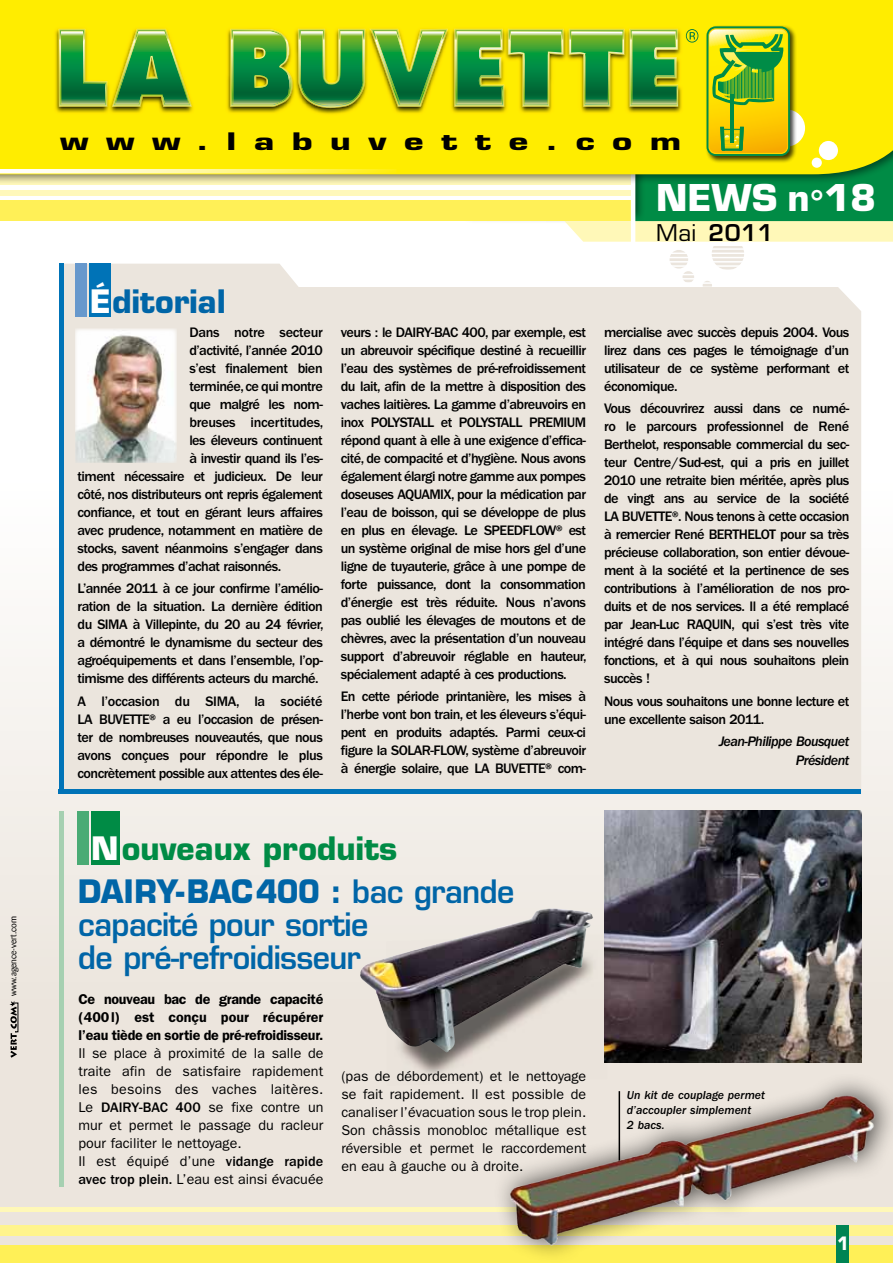
<style>
.page{position:relative;width:893px;height:1263px;background:#fff}
.page>*{position:absolute;margin:0;border:0;box-sizing:border-box;transform-origin:0 0}
.t1{font:700 36px "Eurostile";color:#fff}
.t2{font:700 31.5px/42.3px "Eurostile";color:#008b45}
.t3{font:600 31.5px/33px "Eurostile";letter-spacing:-.02em;color:#0065a7;scale:.96 1}
.t4{font:700 31.5px "Eurostile";color:#0065a7}
.t5{font:700 23.55px "Eurostile LT Std";letter-spacing:.515em;color:#000;scale:1.44 1}
.t6{font:600 22.5px "Eurostile";color:#000}
.t7{font:700 18px "Eurostile";color:#fff;scale:.85 1}
.t8{font:500 14.25px/18px "ITC Franklin Gothic Std";letter-spacing:-.04em;color:#000;text-align:justify}
.t9{font:14.25px/18px "ITC Franklin Gothic Std";color:#000}
.t10{font:600 14.25px/18px "ITC Franklin Gothic Std";letter-spacing:-.02em;color:#000;text-align:justify}
.t11{font:500 14.25px "ITC Franklin Gothic Std";letter-spacing:-.02em;color:#000}
.t12{font:14.25px/19.2px "ITC Franklin Gothic Std Med It";letter-spacing:-.04em;color:#000;text-align:right}
.t13{font:12px/15px "ITC Franklin Gothic Std Med It";color:#000}
.t14{font:9px "Barmeno";color:#000}
.s1{color:#fff}
.s2{font-weight:400}
.s3{color:#0065a7}
.s4{font-weight:600;color:#0065a7}
.s5{font-weight:500}
</style>
<div class="page">
<div style="left:0;top:396px;width:893px;height:867px;background:linear-gradient(to bottom,#fff,#e6ded4)"></div>
<div style="left:670px;top:250px;width:18px;height:19px;background:#ebe5dd;border-radius:50%"></div>
<div style="left:712px;top:238px;width:32px;height:32px;background:#ebe5dd;border-radius:50%"></div>
<div style="left:682px;top:271px;width:12px;height:12px;background:#ebe5dd;border-radius:50%"></div>
<svg style="left:703px;top:281px;width:9px;height:9px"></svg>
<hr style="left:550px;top:248px;width:257px;height:2px;background:#fff">
<hr style="left:550px;top:253px;width:257px;height:1px;background:#fff">
<hr style="left:550px;top:257px;width:257px;height:1px;background:#fff">
<hr style="left:550px;top:261px;width:257px;height:2px;background:#fff">
<hr style="left:550px;top:265px;width:257px;height:2px;background:#fff">
<hr style="left:550px;top:274px;width:257px;height:1px;background:#fff">
<hr style="left:550px;top:278px;width:257px;height:2px;background:#fff">
<hr style="left:550px;top:282px;width:257px;height:2px;background:#fff">
<div style="left:613px;top:239px;width:280px;height:7px;background:#fff"></div>
<div style="left:634px;top:72px;width:259px;height:168px;background:#008b45"></div>
<div style="left:461px;top:148px;width:185px;height:76px;background:#000;opacity:.5"></div>
<div style="left:467px;top:153px;width:168px;height:60px;background:#fff"></div>
<svg style="left:564px;top:221px;width:329px;height:21px;background:#fef7ba"></svg>
<div style="left:341px;top:173px;width:263px;height:40px;background:#fff"></div>
<div style="left:0;top:200px;width:634px;height:21px;background:#fff057"></div>
<div style="left:0;top:190px;width:635px;height:5px;background:#fff8ba"></div>
<hr style="left:631px;top:165px;width:4px;height:94px;background:#fff">
<div style="left:0;top:0;width:893px;height:186px;background:#000;opacity:.5"></div>
<div style="left:0;top:0;width:893px;height:174px;background:#ffed00"></div>
<div style="left:768px;top:109px;width:37px;height:38px;background:#fff;border-radius:50%"></div>
<div style="left:819px;top:141px;width:19px;height:19px;background:#fff;border-radius:50%"></div>
<div style="left:812px;top:158px;width:10px;height:10px;background:#fff;border-radius:50%"></div>
<svg style="left:0;top:169px;width:396px;height:4px;background:#fff79a"></svg>
<hr style="left:240px;top:221px;width:306px;height:3px;background:#fff">
<div style="left:20px;top:7px;width:683px;height:162px;background:#ffed00"></div>
<img style="left:55px;top:28px;width:627px;height:86px">
<svg style="left:686px;top:29px;width:12px;height:14px"></svg>
<img style="left:298px;top:29px;width:67px;height:79px">
<img style="left:230px;top:29px;width:63px;height:78px">
<img style="left:112px;top:29px;width:80px;height:78px">
<svg style="left:59px;top:29px;width:48px;height:77px"></svg>
<svg style="left:113px;top:29px;width:78px;height:77px"></svg>
<svg style="left:231px;top:29px;width:62px;height:77px;background:#53a13d"></svg>
<svg style="left:299px;top:29px;width:379px;height:78px"></svg>
<div style="left:705px;top:25px;width:93px;height:138px;background:#000;opacity:.75"></div>
<svg style="left:706px;top:26px;width:84px;height:130px;background:#aabe20"></svg>
<hr style="left:773px;top:64px;width:1px;height:37px;background:#008c47">
<hr style="left:730px;top:94px;width:4px;height:49px;background:#008c47">
<div style="left:0;top:1246px;width:893px;height:17px;background:#fff057"></div>
<div style="left:0;top:1225px;width:893px;height:11px;background:#fff48c"></div>
<div style="left:0;top:1207px;width:893px;height:5px;background:#fff8b8"></div>
<div style="left:63px;top:287px;width:798px;height:502px;background:#ebe5dd"></div>
<svg style="left:63px;top:264px;width:261px;height:54px;background:#e7e4de"></svg>
<div style="left:89px;top:264px;width:22px;height:53px;background:#0073b7"></div>
<div style="left:76px;top:264px;width:11px;height:53px;background:#6798cc"></div>
<hr style="left:59px;top:264px;width:4px;height:530px;background:#0073b7">
<svg style="left:10px;top:1001px;width:8px;height:57px"></svg>
<div style="left:91px;top:811px;width:29px;height:54px;background:#008b45"></div>
<div style="left:77px;top:811px;width:11px;height:54px;background:#4aab75"></div>
<hr style="left:59px;top:811px;width:4px;height:376px;background:#a6d0b1">
<div style="left:59px;top:789px;width:802px;height:5px;background:#0073b7"></div>
<div style="left:489px;top:1070px;width:404px;height:193px;background:#000;opacity:.7"></div>
<img style="left:505px;top:1079px;width:383px;height:173px">
<img style="left:604px;top:811px;width:257px;height:251px">
<img style="left:386px;top:934px;width:221px;height:152px">
<img style="left:360px;top:908px;width:234px;height:144px">
<img style="left:75px;top:329px;width:102px;height:134px">
<p class="t14" style="left:8px;top:996px;width:81px;rotate:-90deg">www.agence-vert.com</p>
<h3 class="t5" style="left:60px;top:127px;width:433px">www.labuvette.com</h3>
<h2 class="t4" style="left:90px;top:282px;width:138px"><span class="s1">é</span>ditorial</h2>
<p class="t11" style="left:189px;top:324px;width:135px">Dans notre secteur</p>
<p class="t8" style="left:189px;top:342px;width:135px">d’activité, l’année 2010</p>
<p class="t8" style="left:189px;top:360px;width:135px">s’est finalement bien</p>
<p class="t8" style="left:189px;top:378px;width:135px">terminée, ce qui montre</p>
<p class="t8" style="left:189px;top:396px;width:135px">que malgré les nom-</p>
<p class="t11" style="left:189px;top:414px;width:136px">breuses incertitudes,</p>
<p class="t8" style="left:189px;top:432px;width:135px">les éleveurs continuent</p>
<p class="t8" style="left:189px;top:450px;width:135px">à investir quand ils l’es-</p>
<p class="t8" style="left:78px;top:468px;width:247px">timent nécessaire et judicieux. De leur</p>
<p class="t8" style="left:78px;top:486px;width:247px">côté, nos distributeurs ont repris également</p>
<p class="t8" style="left:78px;top:504px;width:247px">confiance, et tout en gérant leurs affaires</p>
<p class="t8" style="left:78px;top:522px;width:247px">avec prudence, notamment en matière de</p>
<p class="t8" style="left:78px;top:540px;width:247px">stocks, savent néanmoins s’engager dans</p>
<p class="t8" style="left:78px;top:558px;width:205px">des programmes d’achat raisonnés.</p>
<p class="t8" style="left:78px;top:580px;width:247px">L’année 2011 à ce jour confirme l’amélio&shy;ration de la situation. La dernière édition du SIMA à Villepinte, du 20 au 24 février, a démontré le dynamisme du secteur des agroéquipements et dans l’ensemble, l’op&shy;timisme des différents acteurs du marché.</p>
<p class="t8" style="left:78px;top:692px;width:247px">A l’occasion du SIMA, la société LA BUVETTE® a eu l’occasion de présen&shy;ter de nombreuses nouveautés, que nous avons conçues pour répondre le plus concrètement possible aux attentes des éle-</p>
<h1 class="t1" style="left:656px;top:175px;width:221px">NEWS n°18</h1>
<h3 class="t6" style="left:656px;top:218px;width:119px"><span class="s2">Mai</span> 2011</h3>
<p class="t8" style="left:341px;top:324px;width:247px">veurs : le DAIRY-BAC 400, par exemple, est un abreuvoir spécifique destiné à recueillir l’eau des systèmes de pré-refroidissement du lait, afin de la mettre à disposition des vaches laitières. La gamme d’abreuvoirs en inox POLYSTALL et POLYSTALL PREMIUM répond quant à elle à une exigence d’effica&shy;cité, de compacité et d’hygiène. Nous avons également élargi notre gamme aux pompes doseuses AQUAMIX, pour la médication par l’eau de boisson, qui se développe de plus en plus en élevage. Le SPEEDFLOW® est un système original de mise hors gel d’une ligne de tuyauterie, grâce à une pompe de forte puissance, dont la consommation d’énergie est très réduite. Nous n’avons pas oublié les élevages de moutons et de chèvres, avec la présentation d’un nouveau support d’abreuvoir réglable en hauteur, spécialement adapté à ces productions.</p>
<p class="t8" style="left:341px;top:688px;width:247px">En cette période printanière, les mises à l’herbe vont bon train, et les éleveurs s’équi&shy;pent en produits adaptés. Parmi ceux-ci figure la SOLAR-FLOW, système d’abreuvoir à énergie solaire, que LA BUVETTE® com-</p>
<p class="t8" style="left:604px;top:323px;width:247px">mercialise avec succès depuis 2004. Vous lirez dans ces pages le témoignage d’un utilisateur de ce système performant et économique.</p>
<p class="t8" style="left:604px;top:400px;width:247px">Vous découvrirez aussi dans ce numé&shy;ro le parcours professionnel de René Berthelot, responsable commercial du sec&shy;teur Centre/Sud-est, qui a pris en juillet 2010 une retraite bien méritée, après plus de vingt ans au service de la société LA BUVETTE®. Nous tenons à cette occasion à remercier René BERTHELOT pour sa très précieuse collaboration, son entier dévoue&shy;ment à la société et la pertinence de ses contributions à l’amélioration de nos pro&shy;duits et de nos services. Il a été remplacé par Jean-Luc RAQUIN, qui s’est très vite intégré dans l’équipe et dans ses nouvelles fonctions, et à qui nous souhaitons plein succès !</p>
<p class="t8" style="left:604px;top:692px;width:247px">Nous vous souhaitons une bonne lecture et une excellente saison 2011.</p>
<p class="t12" style="left:719px;top:732px;width:132px">Jean-Philippe Bousquet<br>Président</p>
<h2 class="t2" style="left:78px;top:828px;width:437px;text-indent:13px"><span class="s1">N</span>ouveaux produits<br><span class="s3">DAIRY-BAC400 :</span> <span class="s4">bac grande</span></h2>
<h2 class="t3" style="left:78px;top:907px;width:304px">capacité pour sortie de pré-refroidisseur</h2>
<p class="t10" style="left:78px;top:990px;width:247px">Ce nouveau bac de grande capacité (400l) est conçu pour récupérer l’eau tiède en sortie de pré-refroidisseur.</p>
<p class="t9" style="left:78px;top:1044px;width:246px">Il se place à proximité de la salle de traite afin de satisfaire rapidement les besoins des vaches laitères.<br>Le <span class="s5">DAIRY-BAC 400</span> se fixe contre un mur et permet le passage du racleur pour faciliter le nettoyage.<br>Il est équipé d’une <span class="s5">vidange rapide avec trop plein.</span> L’eau est ainsi évacuée</p>
<p class="t9" style="left:341px;top:1067px;width:246px;text-align:justify">(pas de débordement) et le nettoyage se fait rapidement. Il est possible de canaliser l’évacuation sous le trop plein.<br>Son châssis monobloc métallique est réversible et permet le raccordement en eau à gauche ou à droite.</p>
<p class="t13" style="left:627px;top:1087px;width:140px">Un kit de couplage permet d’accoupler simplement<br>2 bacs.</p>
<p class="t7" style="left:838px;top:1232px;width:14px">1</p>
</div>
